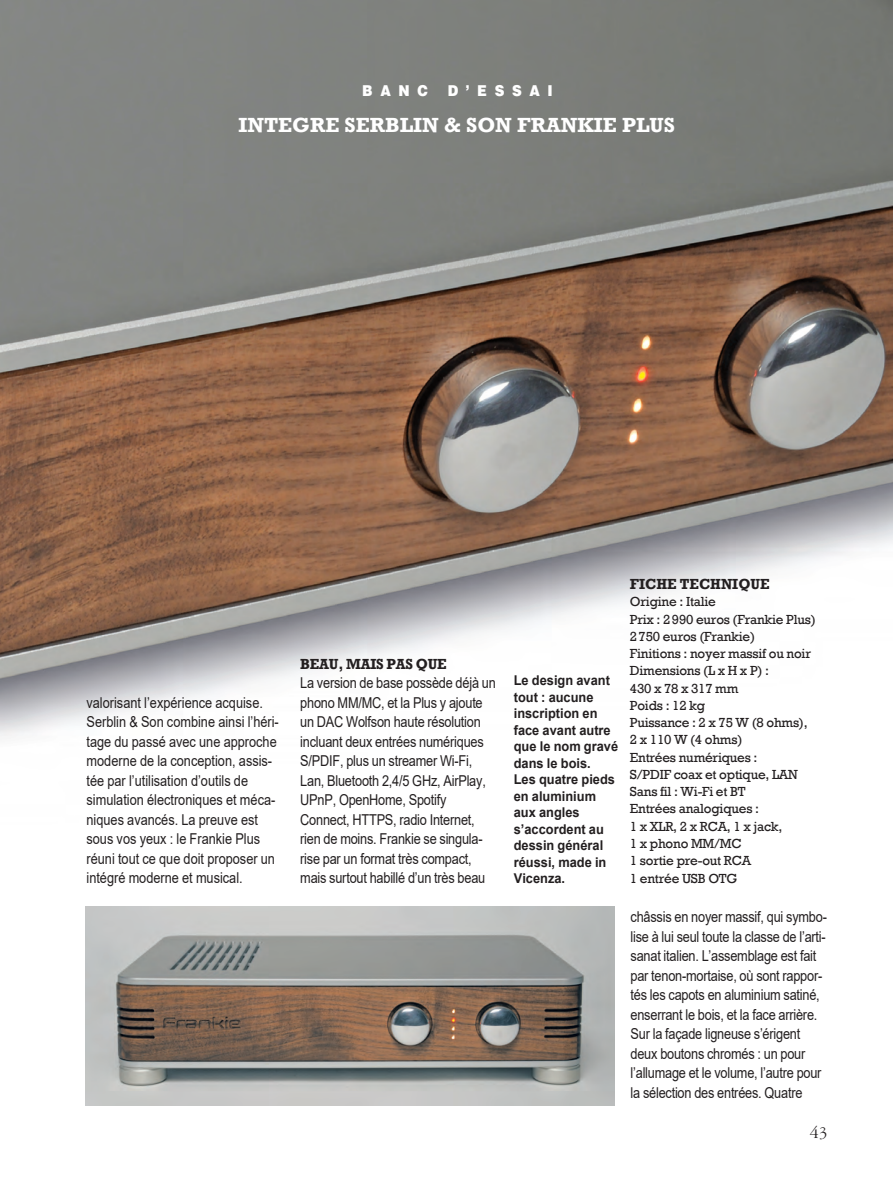
<style>
.page{position:relative;width:893px;height:1191px;background:#fff}
.page>*{position:absolute;margin:0;border:0;box-sizing:border-box;transform-origin:0 0}
.t1{font:700 21px "Rockwell";color:#fff}
.t2{font:18px "Garamond Three";color:#231f20}
.t3{font:15px/19.5px "Arial";letter-spacing:-.015em;color:#231f20;scale:.85 1}
.t4{font:700 15px "Rockwell";color:#231f20;scale:.95 1}
.t5{font:900 15px "Helvetica";letter-spacing:.565em;color:#fff;scale:.9 1}
.t6{font:13.5px/17.2px "Rockwell";letter-spacing:-.015em;color:#231f20}
.t7{font:700 13.5px/16.5px "Arial";color:#231f20;scale:.95 1}
</style>
<div class="page">
<img style="left:0;top:0;width:893px;height:737px">
<img style="left:85px;top:907px;width:530px;height:199px">
<p class="t5" style="left:362px;top:82px;width:75px">BANC</p>
<p class="t5" style="left:448px;top:82px;width:118px">D’ESSAI</p>
<h1 class="t1" style="left:238px;top:112px;width:438px">INTEGRE SERBLIN &amp; SON FRANKIE PLUS</h1>
<p class="t3" style="left:87px;top:692px;width:228px">valorisant l’expérience acquise.<br>Serblin &amp; Son combine ainsi l’héri&shy;tage du passé avec une approche moderne de la conception, assis&shy;tée par l’utilisation d’outils de simulation électroniques et méca&shy;niques avancés. La preuve est sous vos yeux : le Frankie Plus réuni tout ce que doit proposer un intégré moderne et musical.</p>
<p class="t4" style="left:300px;top:654px;width:156px">BEAU, MAIS PAS QUE</p>
<p class="t3" style="left:300px;top:673px;width:232px">La version de base possède déjà un phono MM/MC, et la Plus y ajoute un DAC Wolfson haute résolution incluant deux entrées numériques<br>S/PDIF, plus un streamer Wi-Fi,<br>Lan, Bluetooth 2,4/5 GHz, AirPlay,<br>UPnP, OpenHome, Spotify<br>Connect, HTTPS, radio Internet, rien de moins. Frankie se singula&shy;rise par un format très compact, mais surtout habillé d’un très beau</p>
<p class="t7" style="left:514px;top:672px;width:111px">Le design avant tout : aucune inscription en face avant autre que le nom gravé dans le bois.<br>Les quatre pieds en aluminium aux angles s’accordent au dessin général réussi, made in<br>Vicenza.</p>
<p class="t4" style="left:630px;top:575px;width:149px">FICHE TECHNIQUE</p>
<p class="t6" style="left:630px;top:593px;width:187px">Origine : Italie<br>Prix : 2990 euros (Frankie Plus)<br>2750 euros (Frankie)<br>Finitions : noyer massif ou noir<br>Dimensions (L x H x P) :<br>430 x 78 x 317 mm<br>Poids : 12 kg<br>Puissance : 2 x 75 W (8 ohms),<br>2 x 110 W (4 ohms)<br>Entrées numériques :<br>S/PDIF coax et optique, LAN<br>Sans fil : Wi-Fi et BT<br>Entrées analogiques :<br>1 x XLR, 2 x RCA, 1 x jack,<br>1 x phono MM/MC<br>1 sortie pre-out RCA<br>1 entrée USB OTG</p>
<p class="t3" style="left:631px;top:907px;width:232px">châssis en noyer massif, qui symbo&shy;lise à lui seul toute la classe de l’arti&shy;sanat italien. L’assemblage est fait par tenon-mortaise, où sont rappor&shy;tés les capots en aluminium satiné, enserrant le bois, et la face arrière.<br>Sur la façade ligneuse s’érigent deux boutons chromés : un pour l’allumage et le volume, l’autre pour la sélection des entrées. Quatre</p>
<p class="t2" style="left:810px;top:1126px;width:19px">43</p>
</div>
